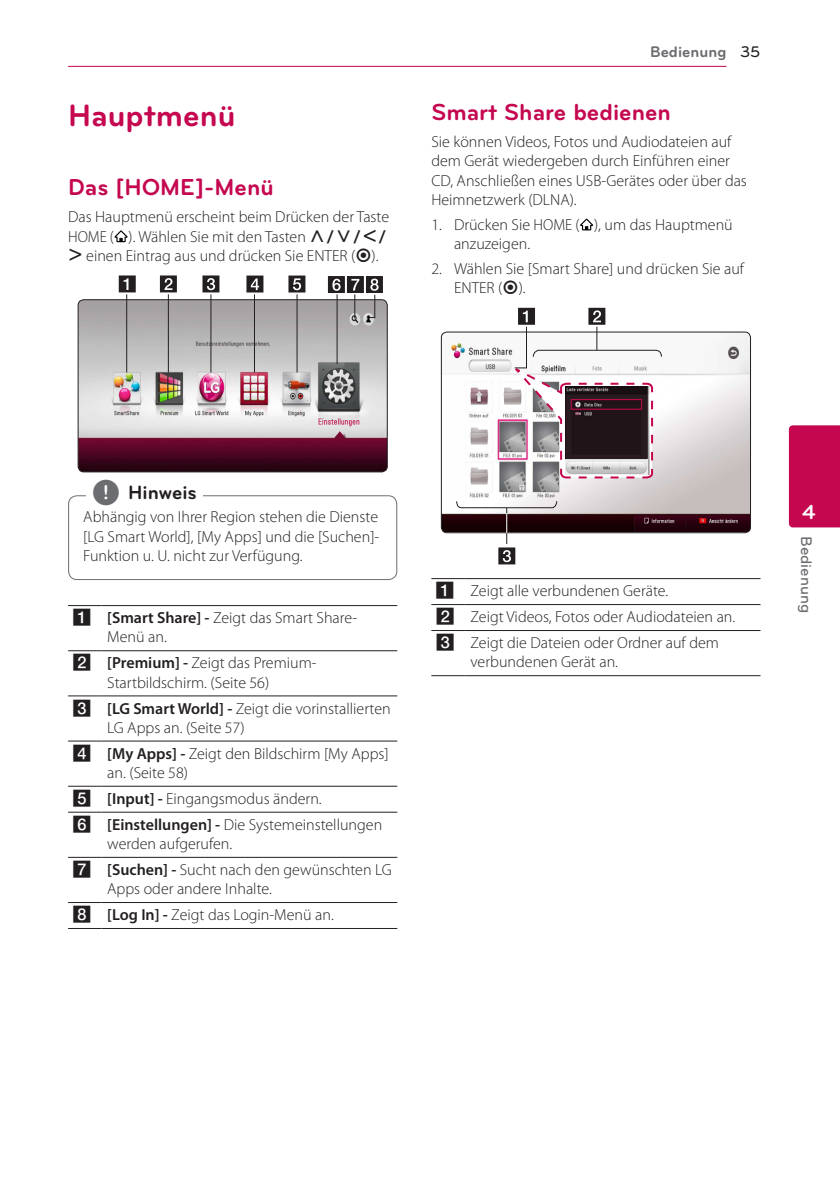
<style>
.page{position:relative;width:840px;height:1191px;background:#fff}
.page>*{position:absolute;margin:0;border:0;box-sizing:border-box;transform-origin:0 0}
.Title_1{font:700 32px "Bryant LG";color:#c50750}
.Title_2{font:700 24px "Bryant LG";color:#c50750}
.t1{font:700 21px "Bryant LG";color:#fff}
.t2{font:700 20px "Bryant LG";color:#231f20}
.Content_text_SemiBol{font:300 16px/19.2px "Myriad Pro";color:#231f20}
.Content_text_Light{font:300 16px/19.2px "Myriad Pro";color:#231f20;text-align:justify}
.Content_text_Num{font:300 16px/19.2px "Myriad Pro";color:#231f20}
.Content_text_Light-2{font:16px "UPSYS Boxed Number";color:#231f20}
.Chapter_Title_Top_R{font:700 16px "Bryant LG";color:#6c6d70}
.Chapter_Title_Side{font:500 16px "Bryant LG";color:#6c6d70}
.Page_No_Right{font:500 16px "Bryant LG";color:#231f20}
.s1{font-family:"UPSYS Common";font-weight:400}
.s2{font-family:"UPSYS Common";font-weight:400;font-size:30px;color:#6c6d70}
.s3{font-weight:600}
</style>
<div class="page">
<hr style="left:68px;top:66px;width:658px;height:1px;background:#c50750">
<div style="left:788px;top:425px;width:51px;height:102px;background:#c50750"></div>
<svg style="left:114px;top:230px;width:13px;height:12px"></svg>
<img style="left:78px;top:300px;width:309px;height:172px">
<div style="left:78px;top:299px;width:309px;height:173px;border:1px solid #231f20;border-radius:6px"></div>
<hr style="left:126px;top:294px;width:1px;height:78px;background:#231f20">
<hr style="left:168px;top:294px;width:1px;height:78px;background:#231f20">
<hr style="left:210px;top:294px;width:1px;height:78px;background:#231f20">
<hr style="left:254px;top:294px;width:1px;height:78px;background:#231f20">
<hr style="left:296px;top:294px;width:1px;height:78px;background:#231f20">
<hr style="left:336px;top:294px;width:1px;height:70px;background:#231f20">
<svg style="left:119px;top:275px;width:17px;height:17px"></svg>
<svg style="left:160px;top:275px;width:17px;height:17px"></svg>
<svg style="left:202px;top:275px;width:17px;height:17px"></svg>
<svg style="left:246px;top:275px;width:17px;height:17px"></svg>
<svg style="left:288px;top:275px;width:17px;height:17px"></svg>
<svg style="left:328px;top:276px;width:55px;height:42px"></svg>
<div style="left:68px;top:495px;width:329px;height:85px;border:1px solid #6c6d70;border-radius:9px"></div>
<div style="left:86px;top:489px;width:117px;height:20px;background:#fff"></div>
<hr style="left:68px;top:605px;width:33px;height:1px;background:#231f20">
<hr style="left:101px;top:605px;width:296px;height:1px;background:#231f20">
<hr style="left:68px;top:650px;width:33px;height:1px;background:#231f20">
<hr style="left:101px;top:650px;width:296px;height:1px;background:#231f20">
<hr style="left:68px;top:695px;width:33px;height:1px;background:#231f20">
<hr style="left:101px;top:695px;width:296px;height:1px;background:#231f20">
<hr style="left:68px;top:740px;width:33px;height:1px;background:#231f20">
<hr style="left:101px;top:740px;width:296px;height:1px;background:#231f20">
<hr style="left:68px;top:785px;width:33px;height:1px;background:#231f20">
<hr style="left:101px;top:785px;width:296px;height:1px;background:#231f20">
<hr style="left:68px;top:811px;width:33px;height:1px;background:#231f20">
<hr style="left:101px;top:811px;width:296px;height:1px;background:#231f20">
<hr style="left:68px;top:857px;width:33px;height:1px;background:#231f20">
<hr style="left:101px;top:857px;width:296px;height:1px;background:#231f20">
<hr style="left:68px;top:902px;width:33px;height:1px;background:#231f20">
<hr style="left:101px;top:902px;width:296px;height:1px;background:#231f20">
<hr style="left:68px;top:928px;width:33px;height:1px;background:#231f20">
<hr style="left:101px;top:928px;width:296px;height:1px;background:#231f20">
<svg style="left:580px;top:218px;width:12px;height:12px"></svg>
<img style="left:442px;top:332px;width:308px;height:200px">
<div style="left:440px;top:331px;width:310px;height:202px;border:1px solid #231f20;border-radius:6px"></div>
<hr style="left:506px;top:508px;width:1px;height:36px;background:#231f20">
<svg style="left:498px;top:547px;width:17px;height:17px"></svg>
<svg style="left:455px;top:500px;width:102px;height:33px"></svg>
<svg style="left:507px;top:308px;width:155px;height:171px"></svg>
<img style="left:565px;top:387px;width:84px;height:87px">
<hr style="left:431px;top:578px;width:33px;height:1px;background:#231f20">
<hr style="left:464px;top:578px;width:296px;height:1px;background:#231f20">
<hr style="left:431px;top:604px;width:33px;height:1px;background:#231f20">
<hr style="left:464px;top:604px;width:296px;height:1px;background:#231f20">
<hr style="left:431px;top:630px;width:33px;height:1px;background:#231f20">
<hr style="left:464px;top:630px;width:296px;height:1px;background:#231f20">
<hr style="left:431px;top:675px;width:33px;height:1px;background:#231f20">
<hr style="left:464px;top:675px;width:296px;height:1px;background:#231f20">
<p class="Title_1" style="left:68px;top:96px;width:169px">Hauptmenü</p>
<p class="Title_2" style="left:68px;top:172px;width:207px">Das [HOME]-Menü</p>
<p class="Content_text_Light" style="left:68px;top:207px;width:322px">Das Hauptmenü erscheint beim Drücken der Taste HOME ( ). Wählen Sie mit den Tasten <span class="s1">W/S/A/ D</span> einen Eintrag aus und drücken Sie ENTER (<span class="s1">b</span>).</p>
<p class="Chapter_Title_Top_R" style="left:649px;top:42px;width:78px">Bedienung</p>
<p class="Page_No_Right" style="left:739px;top:42px;width:22px">35</p>
<p class="Title_2" style="left:431px;top:97px;width:241px">Smart Share bedienen</p>
<p class="Content_text_Light" style="left:431px;top:132px;width:317px;text-align:left">Sie können Videos, Fotos und Audiodateien auf dem Gerät wiedergeben durch Einführen einer CD, Anschließen eines USB-Gerätes oder über das Heimnetzwerk (DLNA).</p>
<p class="Content_text_Num" style="left:454px;top:215px;width:280px;text-indent:-23px">1. Drücken Sie HOME ( ), um das Hauptmenü anzuzeigen.</p>
<p class="Content_text_Num" style="left:454px;top:259px;width:291px;text-indent:-23px">2. Wählen Sie [Smart Share] und drücken Sie auf<br>ENTER (<span class="s1">b</span>).</p>
<p class="t2" style="left:92px;top:480px;width:106px"><span class="s2">,</span> Hinweis</p>
<p class="Content_text_Light" style="left:83px;top:507px;width:297px">Abhängig von Ihrer Region stehen die Dienste [LG Smart World], [My Apps] und die [Suchen]- Funktion u. U. nicht zur Verfügung.</p>
<p class="Content_text_Light-2" style="left:72px;top:609px;width:21px">A</p>
<p class="Content_text_SemiBol" style="left:107px;top:608px;width:251px"><span class="s3">[Smart Share] -</span> Zeigt das Smart Share-<br>Menü an.</p>
<p class="Content_text_Light-2" style="left:72px;top:654px;width:21px">B</p>
<p class="Content_text_SemiBol" style="left:107px;top:653px;width:211px"><span class="s3">[Premium] -</span> Zeigt das Premium-<br>Startbildschirm. (Seite 56)</p>
<p class="Content_text_Light-2" style="left:72px;top:699px;width:21px">C</p>
<p class="Content_text_SemiBol" style="left:107px;top:698px;width:285px"><span class="s3">[LG Smart World] -</span> Zeigt die vorinstallierten<br>LG Apps an. (Seite 57)</p>
<p class="Content_text_Light-2" style="left:72px;top:744px;width:21px">D</p>
<p class="Content_text_SemiBol" style="left:107px;top:743px;width:283px"><span class="s3">[My Apps] -</span> Zeigt den Bildschirm [My Apps] an. (Seite 58)</p>
<p class="Content_text_Light-2" style="left:72px;top:789px;width:21px">E</p>
<p class="Content_text_SemiBol" style="left:107px;top:789px;width:216px"><span class="s3">[Input] -</span> Eingangsmodus ändern.</p>
<p class="Content_text_Light-2" style="left:72px;top:815px;width:21px">F</p>
<p class="Content_text_SemiBol" style="left:107px;top:814px;width:276px"><span class="s3">[Einstellungen] -</span> Die Systemeinstellungen werden aufgerufen.</p>
<p class="Content_text_Light-2" style="left:72px;top:860px;width:21px">G</p>
<p class="Content_text_SemiBol" style="left:107px;top:860px;width:286px"><span class="s3">[Suchen] -</span> Sucht nach den gewünschten LG<br>Apps oder andere Inhalte.</p>
<p class="Content_text_Light-2" style="left:72px;top:906px;width:21px">H</p>
<p class="Content_text_SemiBol" style="left:107px;top:905px;width:228px"><span class="s3">[Log In] -</span> Zeigt das Login-Menü an.</p>
<p class="Content_text_Light-2" style="left:435px;top:582px;width:21px">A</p>
<p class="Content_text_SemiBol" style="left:470px;top:581px;width:199px">Zeigt alle verbundenen Geräte.</p>
<p class="Content_text_Light-2" style="left:435px;top:608px;width:21px">B</p>
<p class="Content_text_SemiBol" style="left:470px;top:607px;width:266px">Zeigt Videos, Fotos oder Audiodateien an.</p>
<p class="Content_text_Light-2" style="left:435px;top:634px;width:21px">C</p>
<p class="Content_text_SemiBol" style="left:470px;top:633px;width:250px">Zeigt die Dateien oder Ordner auf dem verbundenen Gerät an.</p>
<p class="t1" style="left:801px;top:499px;width:15px">4</p>
<p class="Chapter_Title_Side" style="left:815px;top:536px;width:79px;rotate:90deg">Bedienung</p>
</div>
